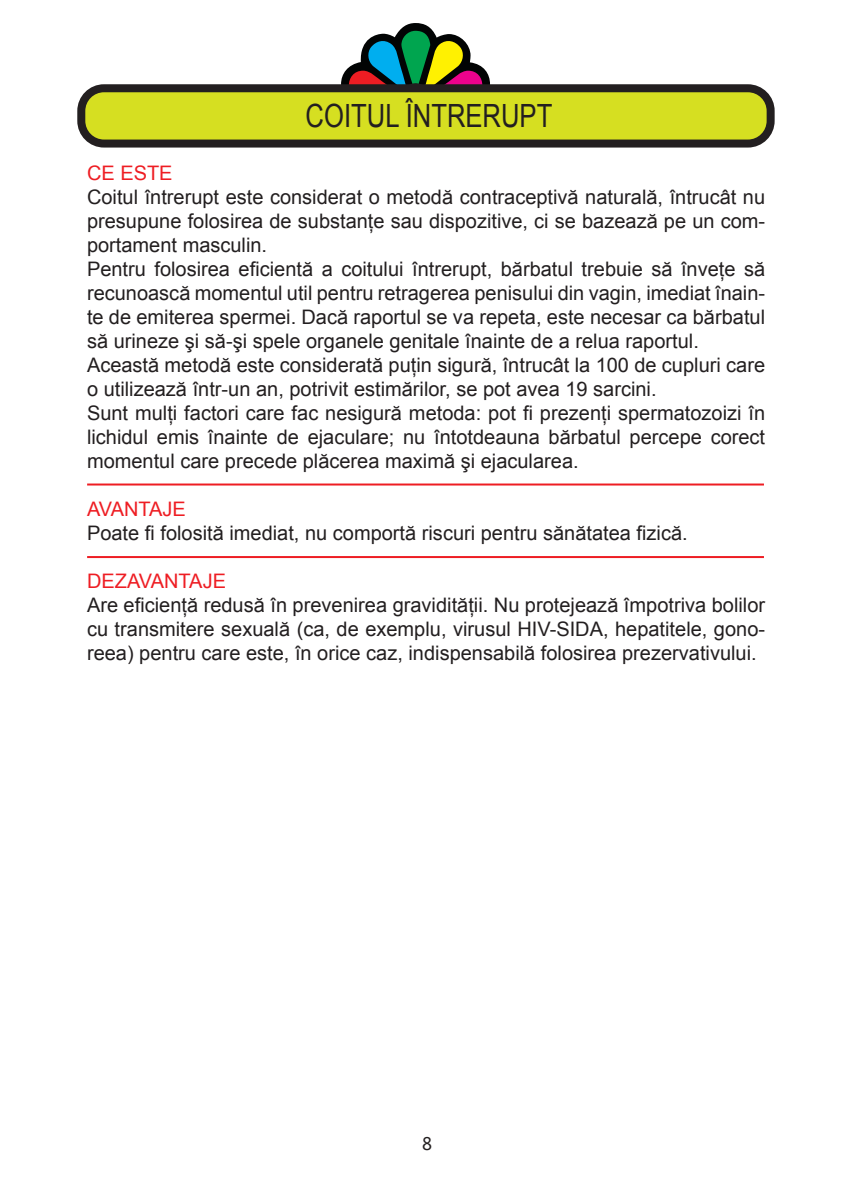
<style>
.page{position:relative;width:848px;height:1191px;background:#fff}
.page>*{position:absolute;margin:0;border:0;box-sizing:border-box;transform-origin:0 0}
.t1{font:32px "Arial";color:#231f20;scale:.8 1}
.t2{font:20px/24px "Arial";color:#231f20;text-align:justify}
.t3{font:20px "Arial";color:#ee1d23}
.t4{font:20px "Officina Sans";color:#231f20}
</style>
<div class="page">
<svg style="left:341px;top:23px;width:149px;height:61px"></svg>
<div style="left:81px;top:88px;width:689px;height:55px;background:#d6df21;border-radius:23px"></div>
<div style="left:77px;top:84px;width:697px;height:63px;border:8px solid #231f20;border-radius:23px"></div>
<hr style="left:87px;top:483px;width:676px;height:2px;background:#ee1d23">
<hr style="left:87px;top:556px;width:676px;height:2px;background:#ee1d23">
<p class="t1" style="left:305px;top:95px;width:310px">COITUL ÎNTRERUPT</p>
<p class="t3" style="left:87px;top:160px;width:87px">CE ESTE</p>
<p class="t2" style="left:87px;top:185px;width:679px">Coitul întrerupt este considerat o metodă contraceptivă naturală, întrucât nu presupune folosirea de substanţe sau dispozitive, ci se bazează pe un com&shy;portament masculin.</p>
<p class="t2" style="left:87px;top:257px;width:679px">Pentru folosirea eficientă a coitului întrerupt, bărbatul trebuie să înveţe să recunoască momentul util pentru retragerea penisului din vagin, imediat înain&shy;te de emiterea spermei. Dacă raportul se va repeta, este necesar ca bărbatul să urineze şi să-şi spele organele genitale înainte de a relua raportul.</p>
<p class="t2" style="left:87px;top:353px;width:679px">Această metodă este considerată puţin sigură, întrucât la 100 de cupluri care o utilizează într-un an, potrivit estimărilor, se pot avea 19 sarcini.</p>
<p class="t2" style="left:87px;top:401px;width:679px">Sunt mulţi factori care fac nesigură metoda: pot fi prezenţi spermatozoizi în lichidul emis înainte de ejaculare; nu întotdeauna bărbatul percepe corect momentul care precede plăcerea maximă şi ejacularea.</p>
<p class="t3" style="left:87px;top:496px;width:100px">AVANTAJE</p>
<p class="t2" style="left:87px;top:521px;width:602px">Poate fi folosită imediat, nu comportă riscuri pentru sănătatea fizică.</p>
<p class="t3" style="left:87px;top:568px;width:140px">DEZAVANTAJE</p>
<p class="t2" style="left:87px;top:593px;width:679px">Are eficienţă redusă în prevenirea gravidităţii. Nu protejează împotriva bolilor cu transmitere sexuală (ca, de exemplu, virusul HIV-SIDA, hepatitele, gono&shy;reea) pentru care este, în orice caz, indispensabilă folosirea prezervativului.</p>
<p class="t4" style="left:422px;top:1131px;width:11px">8</p>
</div>
